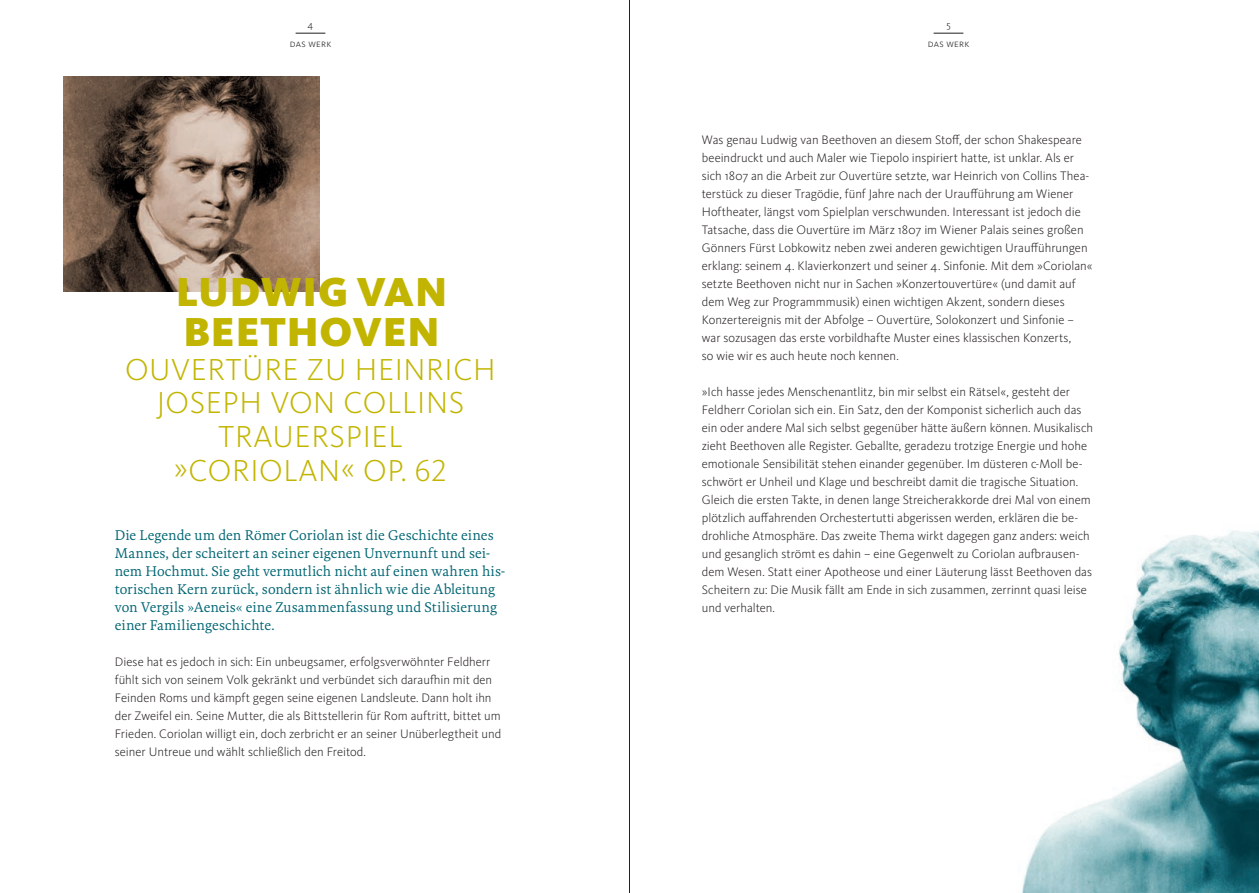
<style>
.page{position:relative;width:1259px;height:893px;background:#fff}
.page>*{position:absolute;margin:0;border:0;box-sizing:border-box;transform-origin:0 0}
.WSO___DIN_A5___Innen{font:900 42px/39.9px "WDR Sans";letter-spacing:.02em;color:#c2b501}
.WSO___DIN_A5___Innen-2{font:300 31.5px/33.6px "WDR Sans";letter-spacing:.02em;color:#c2b501;text-align:center}
.WSO___DIN_A5___Innen-3{font:14.25px/18px "WDR Serif";color:#006573}
.WSO___DIN_A5___Innen-4{font:300 12.75px/18px "WDR Sans";color:#231f20}
.t1{font:300 10.5px "WDR Sans";letter-spacing:.03em;color:#231f20}
</style>
<div class="page">
<img style="left:1022px;top:531px;width:237px;height:362px">
<img style="left:64px;top:77px;width:255px;height:214px">
<hr style="left:933px;top:33px;width:30px;height:1px;background:#231f20">
<svg style="left:296px;top:33px;width:29px;height:1px"></svg>
<hr style="left:629px;top:0;width:1px;height:893px;background:#231f20">
<p class="t1" style="left:308px;top:18px;width:7px">4</p>
<p class="t1" style="left:946px;top:18px;width:6px">5</p>
<p class="t1" style="left:290px;top:37px;width:43px">das werk</p>
<p class="t1" style="left:927px;top:37px;width:43px">das werk</p>
<p class="WSO___DIN_A5___Innen" style="left:176px;top:272px;width:273px">LUDWIG VAN<br>BEETHOVEN</p>
<p class="WSO___DIN_A5___Innen-2" style="left:125px;top:352px;width:372px">OUVERTÜRE ZU HEINRICH<br>JOSEPH VON COLLINS<br>TRAUERSPIEL</p>
<p class="WSO___DIN_A5___Innen-2" style="left:174px;top:453px;width:275px">»CORIOLAN« OP. 62</p>
<p class="WSO___DIN_A5___Innen-3" style="left:115px;top:526px;width:392px">Die Legende um den Römer Coriolan ist die Geschichte eines Mannes, der scheitert an seiner eigenen Unvernunft und sei&shy;nem Hochmut. Sie geht vermutlich nicht auf einen wahren his&shy;torischen Kern zurück, sondern ist ähnlich wie die Ableitung von Vergils »Aeneis« eine Zusammenfassung und Stilisierung einer Familiengeschichte.</p>
<p class="WSO___DIN_A5___Innen-4" style="left:115px;top:653px;width:388px">Diese hat es jedoch in sich: Ein unbeugsamer, erfolgsverwöhnter Feldherr fühlt sich von seinem Volk gekränkt und verbündet sich daraufhin mit den Feinden Roms und kämpft gegen seine eigenen Landsleute. Dann holt ihn der Zweifel ein. Seine Mutter, die als Bittstellerin für Rom auftritt, bittet um Frieden. Coriolan willigt ein, doch zerbricht er an seiner Unüberlegtheit und seiner Untreue und wählt schließlich den Freitod.</p>
<p class="WSO___DIN_A5___Innen-4" style="left:702px;top:131px;width:392px">Was genau Ludwig van Beethoven an diesem Stoff, der schon Shakespeare beeindruckt und auch Maler wie Tiepolo inspiriert hatte, ist unklar. Als er sich 1807 an die Arbeit zur Ouvertüre setzte, war Heinrich von Collins Thea&shy;terstück zu dieser Tragödie, fünf Jahre nach der Uraufführung am Wiener Hoftheater, längst vom Spielplan verschwunden. Interessant ist jedoch die Tatsache, dass die Ouvertüre im März 1807 im Wiener Palais seines großen Gönners Fürst Lobkowitz neben zwei anderen gewichtigen Uraufführungen erklang: seinem 4. Klavierkonzert und seiner 4. Sinfonie. Mit dem »Coriolan« setzte Beethoven nicht nur in Sachen »Konzertouvertüre« (und damit auf dem Weg zur Programmmusik) einen wichtigen Akzent, sondern dieses Konzertereignis mit der Abfolge – Ouvertüre, Solokonzert und Sinfonie – war sozusagen das erste vorbildhafte Muster eines klassischen Konzerts,<br>so wie wir es auch heute noch kennen.</p>
<p class="WSO___DIN_A5___Innen-4" style="left:702px;top:383px;width:393px">»Ich hasse jedes Menschenantlitz, bin mir selbst ein Rätsel«, gesteht der Feldherr Coriolan sich ein. Ein Satz, den der Komponist sicherlich auch das ein oder andere Mal sich selbst gegenüber hätte äußern können. Musikalisch zieht Beethoven alle Register. Geballte, geradezu trotzige Energie und hohe emotionale Sensibilität stehen einander gegenüber. Im düsteren c-Moll be&shy;schwört er Unheil und Klage und beschreibt damit die tragische Situation.<br>Gleich die ersten Takte, in denen lange Streicherakkorde drei Mal von einem plötzlich auffahrenden Orchestertutti abgerissen werden, erklären die be&shy;drohliche Atmosphäre. Das zweite Thema wirkt dagegen ganz anders: weich und gesanglich strömt es dahin – eine Gegenwelt zu Coriolan aufbrausen&shy;dem Wesen. Statt einer Apotheose und einer Läuterung lässt Beethoven das Scheitern zu: Die Musik fällt am Ende in sich zusammen, zerrinnt quasi leise und verhalten.</p>
</div>
